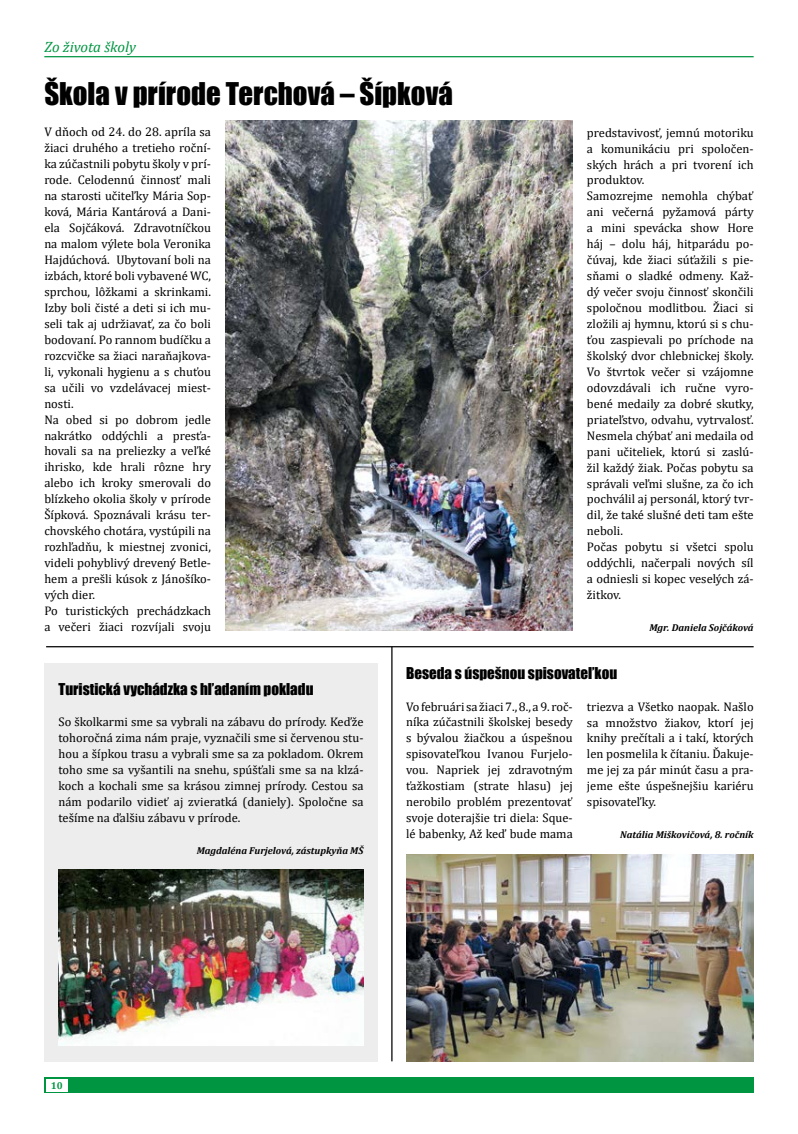
<style>
.page{position:relative;width:798px;height:1134px;background:#fff}
.page>*{position:absolute;margin:0;border:0;box-sizing:border-box;transform-origin:0 0}
.t1{font:28.75px "Impact";color:#000}
.t2{font:15px "Impact";color:#000}
.t3{font:italic 15px "Cambria";color:#009641}
.t4{font:12.5px/16px "Cambria";color:#000;text-align:justify}
.t5{font:italic 700 10px "Cambria";color:#000}
.t6{font:700 10px "Cambria";color:#009641}
</style>
<div class="page">
<hr style="left:44px;top:56px;width:709px;height:1px;background:#009641">
<div style="left:44px;top:663px;width:333px;height:398px;background:#ededed"></div>
<img style="left:225px;top:120px;width:347px;height:511px">
<img style="left:58px;top:870px;width:305px;height:175px">
<img style="left:406px;top:854px;width:347px;height:207px">
<div style="left:44px;top:1077px;width:709px;height:16px;background:#009641"></div>
<div style="left:46px;top:1079px;width:21px;height:12px;background:#fff"></div>
<hr style="left:46px;top:646px;width:707px;height:1px;background:#000">
<hr style="left:391px;top:647px;width:1px;height:414px;background:#000">
<p class="t3" style="left:44px;top:37px;width:93px">Zo života školy</p>
<h1 class="t1" style="left:44px;top:71px;width:410px">Škola v prírode Terchová – Šípková</h1>
<p class="t4" style="left:44px;top:124px;width:168px;text-align:left">V dňoch od 24. do 28. apríla sa žiaci druhého a tretieho roční&shy;ka zúčastnili pobytu školy v prí&shy;rode. Celodennú činnosť mali na starosti učiteľky Mária Sop&shy;ková, Mária Kantárová a Dani&shy;ela Sojčáková. Zdravotníčkou na malom výlete bola Veronika<br>Hajdúchová. Ubytovaní boli na izbách, ktoré boli vybavené WC, sprchou, lôžkami a skrinkami.<br>Izby boli čisté a deti si ich mu&shy;seli tak aj udržiavať, za čo boli bodovaní. Po rannom budíčku a rozcvičke sa žiaci naraňajkova&shy;li, vykonali hygienu a s chuťou sa učili vo vzdelávacej miest&shy;nosti.<br>Na obed si po dobrom jedle nakrátko oddýchli a presťa&shy;hovali sa na preliezky a veľké ihrisko, kde hrali rôzne hry alebo ich kroky smerovali do blízkeho okolia školy v prírode<br>Šípková. Spoznávali krásu ter&shy;chovského chotára, vystúpili na rozhľadňu, k miestnej zvonici, videli pohyblivý drevený Betle&shy;hem a prešli kúsok z Jánošíko&shy;vých dier.<br>Po turistických prechádzkach a večeri žiaci rozvíjali svoju</p>
<p class="t4" style="left:586px;top:124px;width:168px;text-align:left">predstavivosť, jemnú motoriku a komunikáciu pri spoločen&shy;ských hrách a pri tvorení ich produktov.<br>Samozrejme nemohla chýbať ani večerná pyžamová párty a mini spevácka show Hore háj – dolu háj, hitparádu po&shy;čúvaj, kde žiaci súťažili s pie&shy;sňami o sladké odmeny. Kaž&shy;dý večer svoju činnosť skončili spoločnou modlitbou. Žiaci si zložili aj hymnu, ktorú si s chu&shy;ťou zaspievali po príchode na školský dvor chlebnickej školy.<br>Vo štvrtok večer si vzájomne odovzdávali ich ručne vyro&shy;bené medaily za dobré skutky, priateľstvo, odvahu, vytrvalosť.<br>Nesmela chýbať ani medaila od pani učiteliek, ktorú si zaslú&shy;žil každý žiak. Počas pobytu sa správali veľmi slušne, za čo ich pochválil aj personál, ktorý tvr&shy;dil, že také slušné deti tam ešte neboli.<br>Počas pobytu si všetci spolu oddýchli, načerpali nových síl a odniesli si kopec veselých zá&shy;žitkov.</p>
<p class="t5" style="left:649px;top:620px;width:106px">Mgr. Daniela Sojčáková</p>
<p class="t2" style="left:58px;top:677px;width:256px">Turistická vychádzka s hľadaním pokladu</p>
<p class="t4" style="left:58px;top:714px;width:306px">So školkarmi sme sa vybrali na zábavu do prírody. Keďže tohoročná zima nám praje, vyznačili sme si červenou stu&shy;hou a šípkou trasu a vybrali sme sa za pokladom. Okrem toho sme sa vyšantili na snehu, spúšťali sme sa na klzá&shy;koch a kochali sme sa krásou zimnej prírody. Cestou sa nám podarilo vidieť aj zvieratká (daniely). Spoločne sa tešíme na ďalšiu zábavu v prírode.</p>
<p class="t5" style="left:197px;top:843px;width:168px">Magdaléna Furjelová, zástupkyňa MŠ</p>
<p class="t2" style="left:406px;top:661px;width:212px">Beseda s úspešnou spisovateľkou</p>
<p class="t4" style="left:406px;top:698px;width:168px">Vo februári sa žiaci 7., 8., a 9. roč&shy;níka zúčastnili školskej besedy s bývalou žiačkou a úspešnou spisovateľkou Ivanou Furjelo&shy;vou. Napriek jej zdravotným ťažkostiam (strate hlasu) jej nerobilo problém prezentovať svoje doterajšie tri diela: Sque&shy;lé babenky, Až keď bude mama</p>
<p class="t4" style="left:586px;top:698px;width:168px">triezva a Všetko naopak. Našlo sa množstvo žiakov, ktorí jej knihy prečítali a i takí, ktorých len posmelila k čítaniu. Ďakuje&shy;me jej za pár minút času a pra&shy;jeme ešte úspešnejšiu kariéru spisovateľky.</p>
<p class="t5" style="left:620px;top:828px;width:135px">Natália Miškovičová, 8. ročník</p>
<p class="t6" style="left:51px;top:1079px;width:13px">10</p>
</div>
